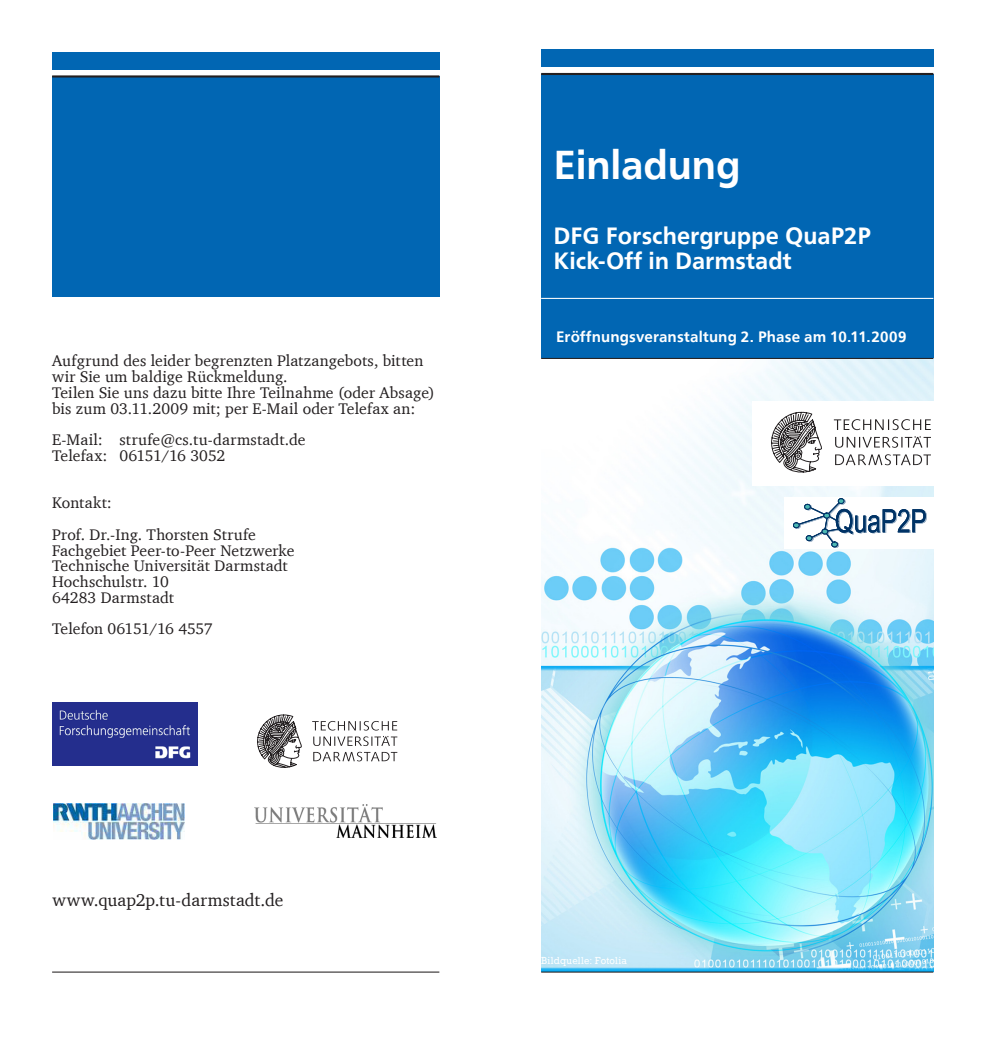
<style>
.page{position:relative;width:983px;height:1042px;background:#fff}
.page>*{position:absolute;margin:0;border:0;box-sizing:border-box;transform-origin:0 0}
.t1{font:500 42px "Front Page";letter-spacing:-.005em;color:#fff}
.t2{font:500 24.5px/24.5px "Front Page";color:#fff}
.t3{font:17.5px "Charter";color:#231f20}
.t4{font:15.75px/15.8px "Charter";letter-spacing:.01em;color:#231f20}
.t5{font:500 15.75px "Front Page";letter-spacing:.01em;color:#fff}
.t6{font:15.75px "Charter";letter-spacing:-.01em;color:#231f20}
.t7{font:10.5px "Stafford";letter-spacing:.015em;color:#fff}
</style>
<div class="page">
<img style="left:541px;top:359px;width:392px;height:612px">
<div style="left:52px;top:77px;width:387px;height:220px;background:#0166b3"></div>
<hr style="left:52px;top:971px;width:387px;height:1px;background:#231f20">
<div style="left:52px;top:52px;width:387px;height:17px;background:#0166b3"></div>
<hr style="left:52px;top:75px;width:387px;height:3px;background:#231f20">
<div style="left:541px;top:74px;width:392px;height:284px;background:#0166b3"></div>
<div style="left:752px;top:401px;width:217px;height:84px;background:#fff"></div>
<svg style="left:833px;top:419px;width:97px;height:46px"></svg>
<svg style="left:771px;top:411px;width:51px;height:62px"></svg>
<div style="left:541px;top:50px;width:392px;height:17px;background:#0166b3"></div>
<hr style="left:541px;top:73px;width:392px;height:2px;background:#231f20">
<hr style="left:541px;top:298px;width:392px;height:1px;background:#fff">
<hr style="left:541px;top:358px;width:392px;height:1px;background:#231f20">
<img style="left:53px;top:803px;width:131px;height:36px">
<div style="left:783px;top:498px;width:150px;height:51px;background:#fff"></div>
<svg style="left:793px;top:499px;width:133px;height:49px"></svg>
<hr style="left:541px;top:971px;width:392px;height:1px;background:#231f20">
<svg style="left:312px;top:721px;width:85px;height:40px"></svg>
<svg style="left:257px;top:714px;width:45px;height:54px"></svg>
<img style="left:255px;top:804px;width:181px;height:33px">
<img style="left:52px;top:703px;width:146px;height:62px">
<p class="t4" style="left:52px;top:353px;width:384px">Aufgrund des leider begrenzten Platzangebots, bitten wir Sie um baldige Rückmeldung.<br>Teilen Sie uns dazu bitte Ihre Teilnahme (oder Absage) bis zum 03.11.2009 mit; per E-Mail oder Telefax an:</p>
<p class="t4" style="left:52px;top:432px;width:255px">E-Mail: strufe@cs.tu-darmstadt.de<br>Telefax: 06151/16 3052</p>
<p class="t4" style="left:52px;top:487px;width:205px;line-height:31.5px">Kontakt:<br>Prof. Dr.-Ing. Thorsten Strufe</p>
<p class="t4" style="left:52px;top:542px;width:244px">Fachgebiet Peer-to-Peer Netzwerke<br>Technische Universität Darmstadt<br>Hochschulstr. 10<br>64283 Darmstadt</p>
<p class="t6" style="left:52px;top:619px;width:162px">Telefon 06151/16 4557</p>
<p class="t3" style="left:53px;top:889px;width:232px">www.quap2p.tu-darmstadt.de</p>
<h1 class="t1" style="left:553px;top:135px;width:188px">Einladung</h1>
<h2 class="t2" style="left:553px;top:222px;width:319px">DFG Forschergruppe QuaP2P<br>Kick-Off in Darmstadt</h2>
<p class="t5" style="left:556px;top:325px;width:352px">Eröffnungsveranstaltung 2. Phase am 10.11.2009</p>
<p class="t7" style="left:541px;top:955px;width:87px">Bildquelle: Fotolia</p>
</div>
